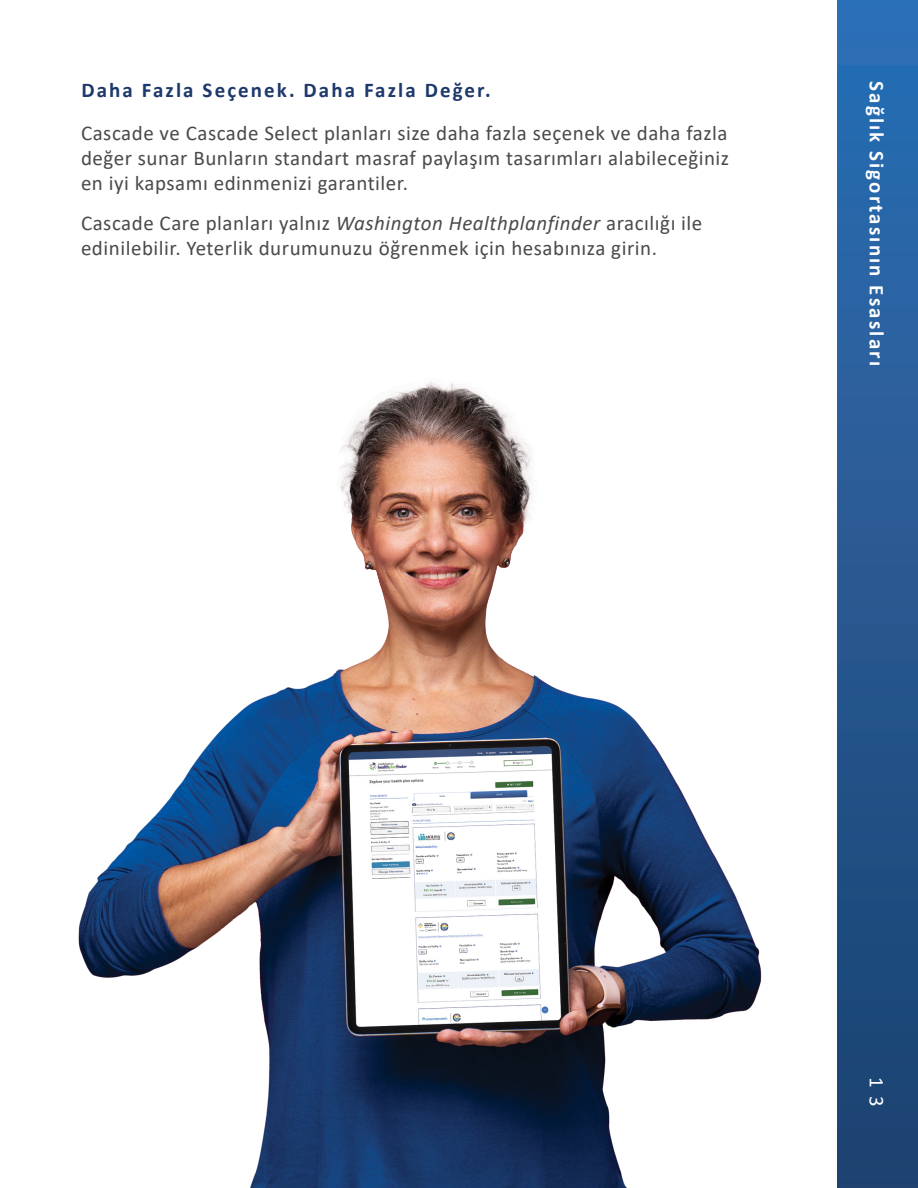
<style>
.page{position:relative;width:918px;height:1188px;background:#fff}
.page>*{position:absolute;margin:0;border:0;box-sizing:border-box;transform-origin:0 0}
.t1{font:21px/25.2px "Calibri";letter-spacing:.025em;color:#494a4a;text-align:justify}
.t2{font:700 21px "Calibri";letter-spacing:.1em;color:#1d386a}
.t3{font:700 21px "Calibri";letter-spacing:.1em;color:#fff}
.t4{font:21px "Calibri";color:#fff}
.s1{font-style:italic}
</style>
<div class="page">
<div style="left:837px;top:0;width:81px;height:1188px;background:linear-gradient(to bottom,#2d6fb5,#1c416e)"></div>
<img style="left:78px;top:382px;width:684px;height:806px">
<p class="t2" style="left:81px;top:75px;width:411px">Daha Fazla Seçenek. Daha Fazla Değer.</p>
<p class="t1" style="left:81px;top:120px;width:650px">Cascade ve Cascade Select planları size daha fazla seçenek ve daha fazla değer sunar Bunların standart masraf paylaşım tasarımları alabileceğiniz en iyi kapsamı edinmenizi garantiler.</p>
<p class="t1" style="left:81px;top:210px;width:623px">Cascade Care planları yalnız <span class="s1">Washington Healthplanfinder</span> aracılığı ile edinilebilir. Yeterlik durumunuzu öğrenmek için hesabınıza girin.</p>
<p class="t3" style="left:892px;top:81px;width:286px;rotate:90deg">Sağlık Sigortasının Esasları</p>
<p class="t4" style="left:891px;top:1077px;width:31px;rotate:90deg">1 3</p>
</div>
